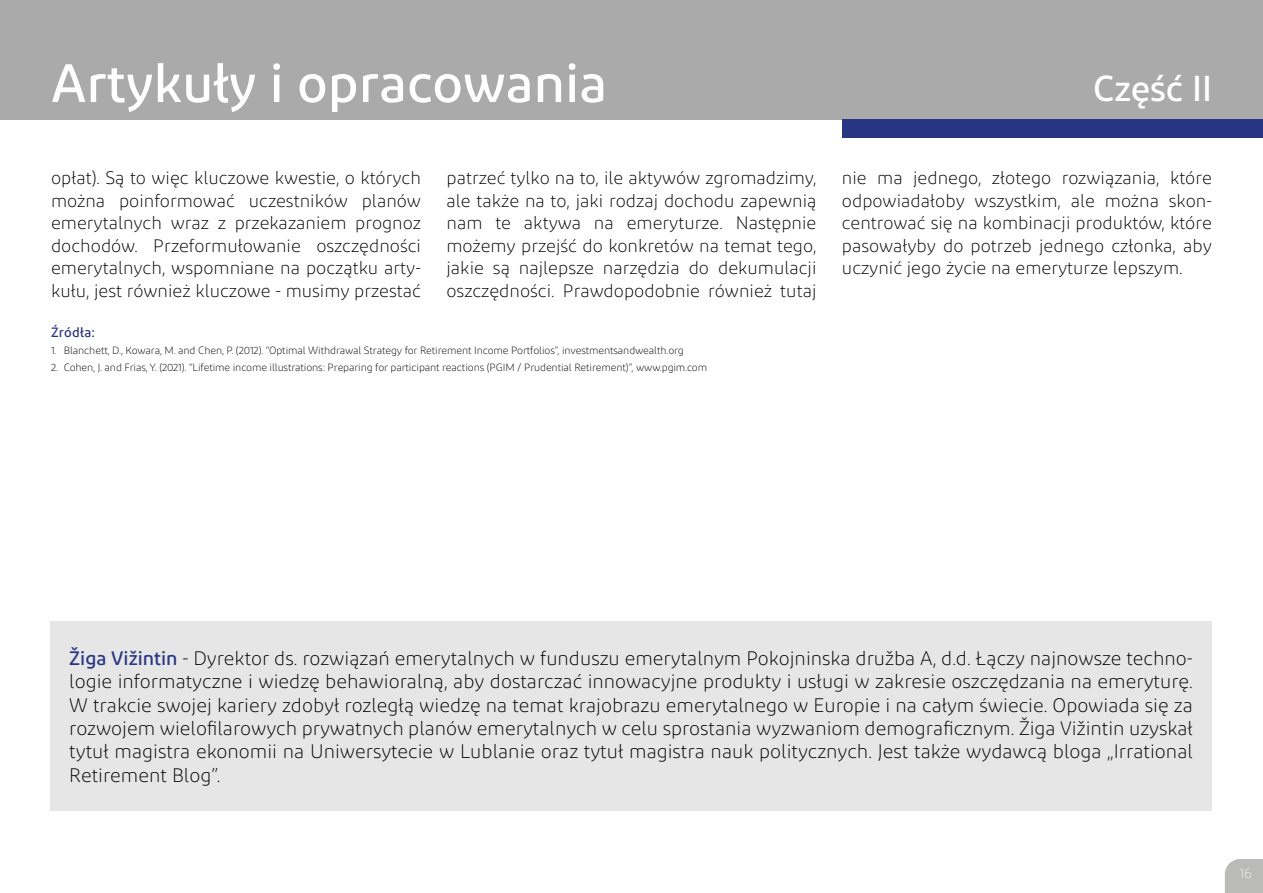
<style>
.page{position:relative;width:1263px;height:893px;background:#fff}
.page>*{position:absolute;margin:0;border:0;box-sizing:border-box;transform-origin:0 0}
.t1{font:500 54px "Diodrum Cyrillic";color:#fff}
.t2{font:500 36px "Diodrum Cyrillic";color:#fff}
.t3{font:300 19.5px/23.4px "Diodrum Cyrillic";color:#000;text-align:justify}
.t4{font:300 18px/22.5px "Diodrum Cyrillic";color:#000;text-align:justify}
.t5{font:200 13.8px "Diodrum Cyrillic";color:#fff}
.t6{font:500 13.5px "Diodrum Cyrillic";letter-spacing:.02em;color:#283583}
.t7{font:300 10.5px "Diodrum Cyrillic";letter-spacing:-.01em;color:#000}
.s1{font-weight:500;color:#283583}
</style>
<div class="page">
<div style="left:50px;top:621px;width:1162px;height:189px;background:#e6e6e6"></div>
<svg style="left:1225px;top:859px;width:38px;height:34px"></svg>
<div style="left:0;top:0;width:1263px;height:119px;background:#abaaaa"></div>
<div style="left:842px;top:119px;width:421px;height:19px;background:#283583"></div>
<h1 class="t1" style="left:51px;top:49px;width:558px">Artykuły i opracowania</h1>
<h2 class="t2" style="left:1093px;top:66px;width:120px">Część II</h2>
<p class="t4" style="left:51px;top:166px;width:371px">opłat). Są to więc kluczowe kwestie, o których można poinformować uczestników planów emerytalnych wraz z przekazaniem prognoz dochodów. Przeformułowanie oszczędności emerytalnych, wspomniane na początku arty&shy;kułu, jest również kluczowe - musimy przestać</p>
<p class="t4" style="left:446px;top:166px;width:371px">patrzeć tylko na to, ile aktywów zgromadzimy, ale także na to, jaki rodzaj dochodu zapewnią nam te aktywa na emeryturze. Następnie możemy przejść do konkretów na temat tego, jakie są najlepsze narzędzia do dekumulacji oszczędności. Prawdopodobnie również tutaj</p>
<p class="t4" style="left:842px;top:166px;width:371px">nie ma jednego, złotego rozwiązania, które odpowiadałoby wszystkim, ale można skon&shy;centrować się na kombinacji produktów, które pasowałyby do potrzeb jednego członka, aby uczynić jego życie na emeryturze lepszym.</p>
<p class="t6" style="left:51px;top:324px;width:46px">Źródła:</p>
<p class="t7" style="left:51px;top:344px;width:634px">1. Blanchett, D., Kowara, M. and Chen, P. (2012). “Optimal Withdrawal Strategy for Retirement Income Portfolios”, investmentsandwealth.org</p>
<p class="t7" style="left:51px;top:361px;width:658px">2. Cohen, J. and Frias, Y. (2021). “Lifetime income illustrations: Preparing for participant reactions (PGIM / Prudential Retirement)”, www.pgim.com</p>
<p class="t3" style="left:69px;top:646px;width:1125px"><span class="s1">Žiga Vižintin</span> - Dyrektor ds. rozwiązań emerytalnych w funduszu emerytalnym Pokojninska družba A, d.d. Łączy najnowsze techno&shy;logie informatyczne i wiedzę behawioralną, aby dostarczać innowacyjne produkty i usługi w zakresie oszczędzania na emeryturę.<br>W trakcie swojej kariery zdobył rozległą wiedzę na temat krajobrazu emerytalnego w Europie i na całym świecie. Opowiada się za rozwojem wielofilarowych prywatnych planów emerytalnych w celu sprostania wyzwaniom demograficznym. Žiga Vižintin uzyskał tytuł magistra ekonomii na Uniwersytecie w Lublanie oraz tytuł magistra nauk politycznych. Jest także wydawcą bloga „Irrational Retirement Blog”.</p>
<p class="t5" style="left:1239px;top:865px;width:14px">16</p>
</div>
